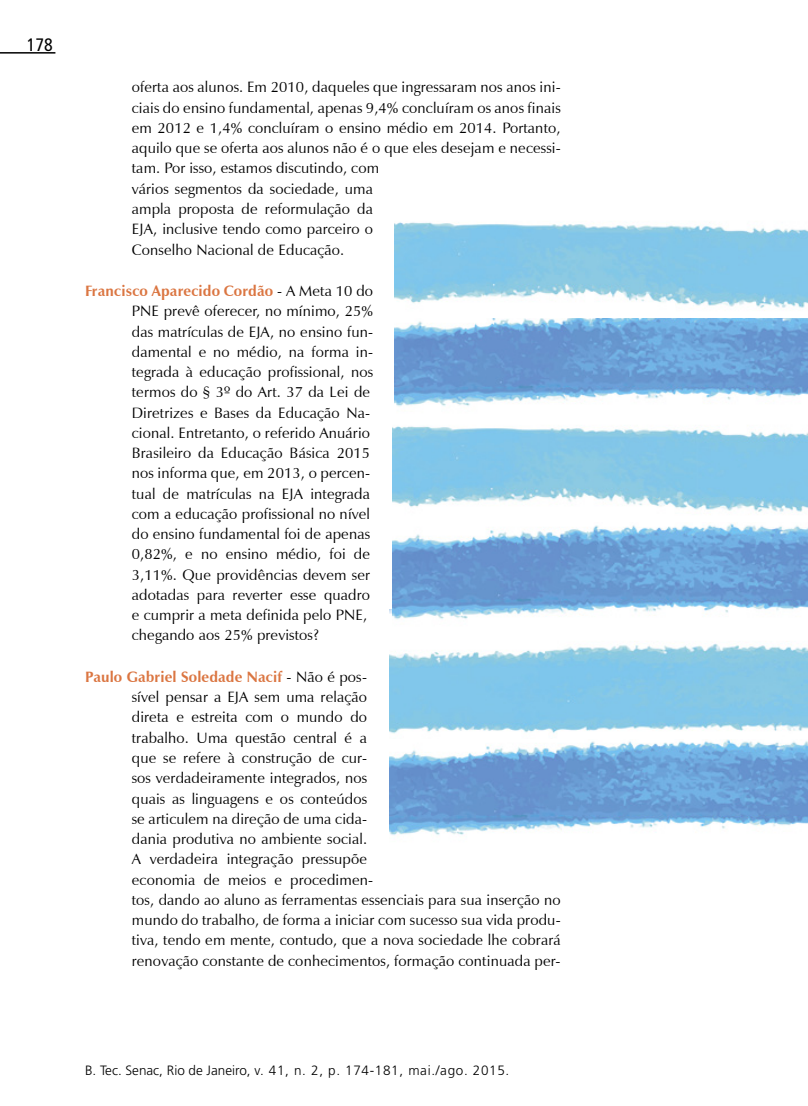
<style>
.page{position:relative;width:808px;height:1106px;background:#fff}
.page>*{position:absolute;margin:0;border:0;box-sizing:border-box;transform-origin:0 0}
.t1{font:condensed 18px "Frutiger";color:#000}
.t2{font:15px/20.2px "Zapf Humanist 601 BT";letter-spacing:.01em;color:#000}
.t3{font:300 13.5px "Frutiger";color:#000}
.s1{font-weight:700;color:#db7642}
</style>
<div class="page">
<hr style="left:0;top:52px;width:55px;height:2px;background:#000">
<img style="left:389px;top:739px;width:419px;height:96px">
<img style="left:389px;top:609px;width:419px;height:125px">
<img style="left:393px;top:523px;width:415px;height:110px">
<img style="left:393px;top:393px;width:415px;height:122px">
<img style="left:395px;top:318px;width:413px;height:102px">
<img style="left:395px;top:222px;width:413px;height:89px">
<p class="t1" style="left:27px;top:35px;width:27px">178</p>
<p class="t2" style="left:132px;top:77px;width:430px">oferta aos alunos. Em 2010, daqueles que ingressaram nos anos ini&shy;ciais do ensino fundamental, apenas 9,4% concluíram os anos finais em 2012 e 1,4% concluíram o ensino médio em 2014. Portanto, aquilo que se oferta aos alunos não é o que eles desejam e necessi&shy;tam. Por isso, estamos discutindo, com<br>vários segmentos da sociedade, uma<br>ampla proposta de reformulação da<br>EJA, inclusive tendo como parceiro o<br>Conselho Nacional de Educação.</p>
<p class="t2" style="left:132px;top:281px;width:243px;text-indent:-47px"><span class="s1">Francisco Aparecido Cordão</span> - A Meta 10 do PNE prevê oferecer, no mínimo, 25% das matrículas de EJA, no ensino fun&shy;damental e no médio, na forma in&shy;tegrada à educação profissional, nos termos do § 3º do Art. 37 da Lei de Diretrizes e Bases da Educação Na&shy;cional. Entretanto, o referido Anuário Brasileiro da Educação Básica 2015 nos informa que, em 2013, o percen&shy;tual de matrículas na EJA integrada com a educação profissional no nível do ensino fundamental foi de apenas 0,82%, e no ensino médio, foi de 3,11%. Que providências devem ser adotadas para reverter esse quadro e cumprir a meta definida pelo PNE, chegando aos 25% previstos?</p>
<p class="t2" style="left:132px;top:666px;width:430px;text-indent:-47px"><span class="s1">Paulo Gabriel Soledade Nacif</span> - Não é pos-<br>sível pensar a EJA sem uma relação<br>direta e estreita com o mundo do<br>trabalho. Uma questão central é a<br>que se refere à construção de cur-<br>sos verdadeiramente integrados, nos<br>quais as linguagens e os conteúdos<br>se articulem na direção de uma cida-<br>dania produtiva no ambiente social.<br>A verdadeira integração pressupõe<br>economia de meios e procedimen-<br>tos, dando ao aluno as ferramentas essenciais para sua inserção no mundo do trabalho, de forma a iniciar com sucesso sua vida produ&shy;tiva, tendo em mente, contudo, que a nova sociedade lhe cobrará renovação constante de conhecimentos, formação continuada per-</p>
<p class="t3" style="left:85px;top:1062px;width:426px">B. Tec. Senac, Rio de Janeiro, v. 41, n. 2, p. 174-181, mai./ago. 2015.</p>
</div>
